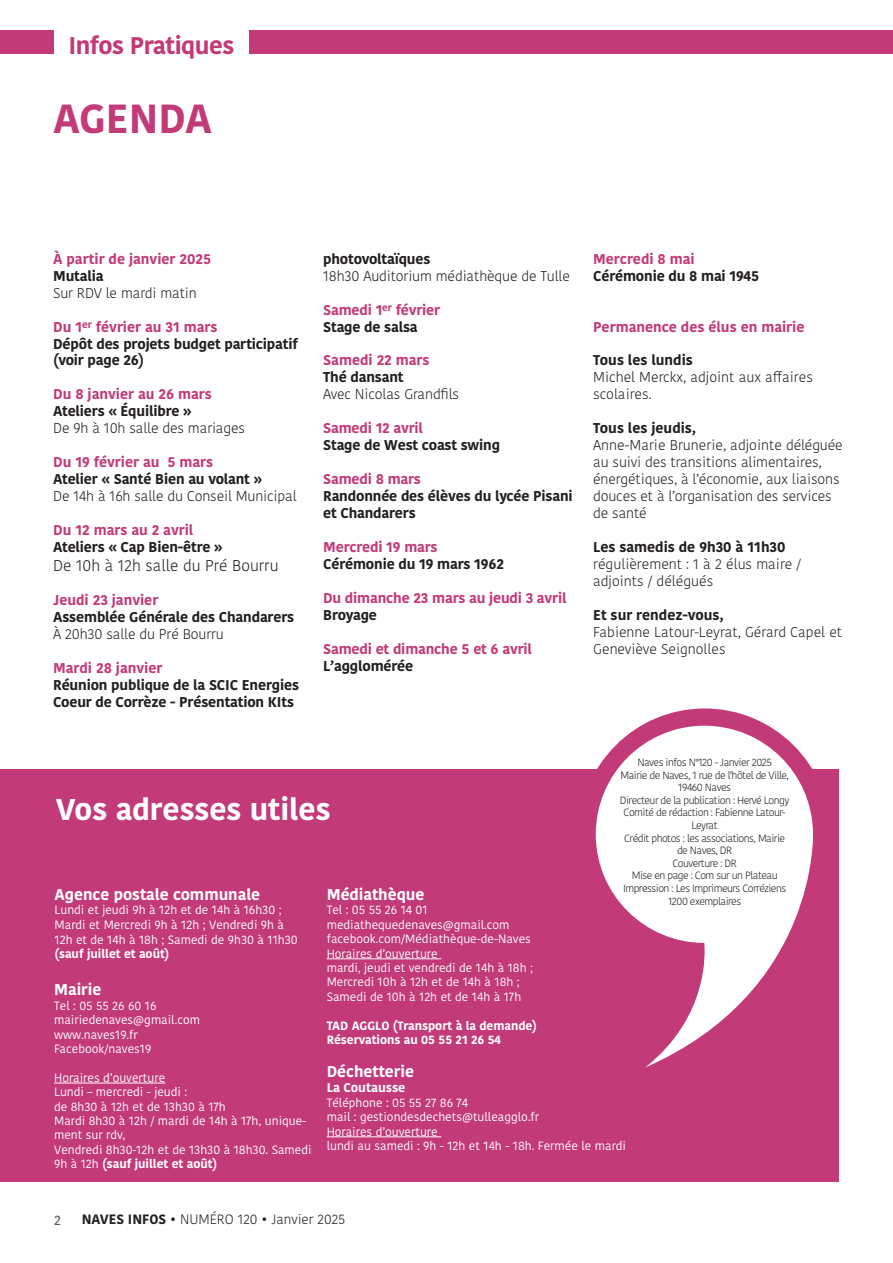
<style>
.page{position:relative;width:893px;height:1263px;background:#fff}
.page>*{position:absolute;margin:0;border:0;box-sizing:border-box;transform-origin:0 0}
.t1{font:700 40.5px "Kohinoor Bangla";color:#c33a79}
.t2{font:700 30px "Kohinoor Bangla";color:#fff}
.t3{font:700 24px "Kohinoor Bangla";letter-spacing:-.02em;color:#c33a79}
.t4{font:700 15.6px "Kohinoor Bangla";color:#fff}
.t5{font:300 15.6px "Kohinoor Bangla";color:#231f20}
.t6{font:300 14.1px/17px "Kohinoor Bangla";letter-spacing:-.01em;color:#231f20}
.t7{font:700 14.1px/17px "Kohinoor Bangla";letter-spacing:-.01em;color:#231f20}
.t8{font:700 14.1px "Kohinoor Bangla";color:#c33a79}
.t9{font:300 13.5px "Kohinoor Bangla";color:#231f20}
.t10{font:500 13.5px "Kohinoor Bangla";color:#636366}
.t11{font:700 12.6px "Kohinoor Bangla";color:#fff}
.t12{font:12px/14.4px "Kohinoor Bangla";color:#fff}
.t13{font:700 12px "Kohinoor Bangla";color:#fff}
.t14{font:300 10.5px/12.6px "Kohinoor Bangla";letter-spacing:-.05em;color:#231f20;text-align:center}
.s1{font-weight:700}
</style>
<div class="page">
<div style="left:0;top:31px;width:893px;height:23px;background:#c33a79"></div>
<div style="left:54px;top:19px;width:195px;height:44px;background:#fff"></div>
<div style="left:0;top:770px;width:839px;height:412px;background:#c33a79"></div>
<svg style="left:579px;top:708px;width:258px;height:360px"></svg>
<svg style="left:596px;top:726px;width:223px;height:341px;fill:#fff"></svg>
<hr style="left:54px;top:1083px;width:111px;height:1px;background:#fff">
<hr style="left:327px;top:958px;width:114px;height:1px;background:#fff">
<hr style="left:327px;top:1136px;width:114px;height:1px;background:#fff">
<p class="t3" style="left:68px;top:24px;width:168px">Infos Pratiques</p>
<p class="t1" style="left:53px;top:83px;width:160px">AGENDA</p>
<p class="t8" style="left:53px;top:246px;width:159px">À partir de janvier 2025</p>
<p class="t7" style="left:53px;top:266px;width:52px">Mutalia</p>
<p class="t6" style="left:53px;top:284px;width:145px">Sur RDV le mardi matin</p>
<p class="t8" style="left:53px;top:314px;width:166px">Du 1<sup>er</sup> février au 31 mars</p>
<p class="t7" style="left:53px;top:334px;width:246px">Dépôt des projets budget participatif (voir page 26)</p>
<p class="t8" style="left:53px;top:382px;width:160px">Du 8 janvier au 26 mars</p>
<p class="t7" style="left:53px;top:402px;width:140px">Ateliers « Équilibre »</p>
<p class="t6" style="left:53px;top:420px;width:194px">De 9h à 10h salle des mariages</p>
<p class="t8" style="left:53px;top:450px;width:162px">Du 19 février au 5 mars</p>
<p class="t7" style="left:53px;top:470px;width:211px">Atelier « Santé Bien au volant »</p>
<p class="t6" style="left:53px;top:488px;width:245px">De 14h à 16h salle du Conseil Municipal</p>
<p class="t8" style="left:53px;top:518px;width:142px">Du 12 mars au 2 avril</p>
<p class="t7" style="left:53px;top:538px;width:171px">Ateliers « Cap Bien-être »</p>
<p class="t5" style="left:53px;top:554px;width:227px">De 10h à 12h salle du Pré Bourru</p>
<p class="t8" style="left:53px;top:588px;width:107px">Jeudi 23 janvier</p>
<p class="t7" style="left:53px;top:608px;width:242px">Assemblée Générale des Chandarers</p>
<p class="t6" style="left:53px;top:625px;width:172px">À 20h30 salle du Pré Bourru</p>
<p class="t8" style="left:53px;top:655px;width:111px">Mardi 28 janvier</p>
<p class="t7" style="left:53px;top:676px;width:247px">Réunion publique de la SCIC Energies<br>Coeur de Corrèze - Présentation KIts</p>
<p class="t7" style="left:323px;top:250px;width:109px">photovoltaïques</p>
<p class="t6" style="left:323px;top:267px;width:248px">18h30 Auditorium médiathèque de Tulle</p>
<p class="t8" style="left:323px;top:297px;width:118px">Samedi 1<sup>er</sup> février</p>
<p class="t7" style="left:323px;top:317px;width:96px">Stage de salsa</p>
<p class="t8" style="left:323px;top:348px;width:108px">Samedi 22 mars</p>
<p class="t7" style="left:323px;top:368px;width:82px">Thé dansant</p>
<p class="t6" style="left:323px;top:386px;width:138px">Avec Nicolas Grandfils</p>
<p class="t8" style="left:323px;top:416px;width:101px">Samedi 12 avril</p>
<p class="t7" style="left:323px;top:436px;width:178px">Stage de West coast swing</p>
<p class="t8" style="left:323px;top:467px;width:99px">Samedi 8 mars</p>
<p class="t7" style="left:323px;top:487px;width:251px">Randonnée des élèves du lycée Pisani et Chandarers</p>
<p class="t8" style="left:323px;top:535px;width:116px">Mercredi 19 mars</p>
<p class="t7" style="left:323px;top:555px;width:182px">Cérémonie du 19 mars 1962</p>
<p class="t8" style="left:323px;top:586px;width:245px">Du dimanche 23 mars au jeudi 3 avril</p>
<p class="t7" style="left:323px;top:606px;width:55px">Broyage</p>
<p class="t8" style="left:323px;top:637px;width:210px">Samedi et dimanche 5 et 6 avril</p>
<p class="t7" style="left:323px;top:657px;width:92px">L’agglomérée</p>
<p class="t8" style="left:593px;top:246px;width:103px">Mercredi 8 mai</p>
<p class="t7" style="left:593px;top:266px;width:168px">Cérémonie du 8 mai 1945</p>
<p class="t8" style="left:593px;top:314px;width:213px">Permanence des élus en mairie</p>
<p class="t7" style="left:593px;top:351px;width:101px">Tous les lundis</p>
<p class="t6" style="left:593px;top:369px;width:221px">Michel Merckx, adjoint aux affaires scolaires.</p>
<p class="t7" style="left:593px;top:419px;width:104px">Tous les jeudis,</p>
<p class="t6" style="left:593px;top:437px;width:251px">Anne-Marie Brunerie, adjointe déléguée au suivi des transitions alimentaires, énergétiques, à l’économie, aux liaisons douces et à l’organisation des services de santé</p>
<p class="t6" style="left:593px;top:539px;width:209px"><span class="s1">Les samedis de 9h30 à 11h30 </span>régulièrement : 1 à 2 élus maire / adjoints / délégués</p>
<p class="t7" style="left:593px;top:606px;width:132px">Et sur rendez-vous,</p>
<p class="t6" style="left:593px;top:623px;width:251px">Fabienne Latour-Leyrat, Gérard Capel et<br>Geneviève Seignolles</p>
<p class="t14" style="left:637px;top:756px;width:136px">Naves infos N°120 - Janvier 2025</p>
<p class="t14" style="left:620px;top:768px;width:170px">Mairie de Naves, 1 rue de l’hôtel de Ville,<br>19460 Naves</p>
<p class="t14" style="left:620px;top:794px;width:171px">Directeur de la publication : Hervé Longy</p>
<p class="t14" style="left:624px;top:806px;width:164px">Comité de rédaction : Fabienne Latour-<br>Leyrat</p>
<p class="t14" style="left:624px;top:831px;width:162px">Crédit photos : les associations, Mairie de Naves, DR</p>
<p class="t14" style="left:672px;top:857px;width:66px">Couverture : DR</p>
<p class="t14" style="left:632px;top:869px;width:147px">Mise en page : Com sur un Plateau</p>
<p class="t14" style="left:623px;top:882px;width:165px">Impression : Les Imprimeurs Corréziens</p>
<p class="t14" style="left:668px;top:894px;width:75px">1200 exemplaires</p>
<p class="t2" style="left:56px;top:783px;width:276px">Vos adresses utiles</p>
<p class="t4" style="left:327px;top:881px;width:99px">Médiathèque</p>
<p class="t12" style="left:327px;top:903px;width:102px">Tel : 05 55 26 14 01</p>
<p class="t12" style="left:327px;top:917px;width:184px">mediathequedenaves@gmail.com</p>
<p class="t12" style="left:327px;top:931px;width:206px">facebook.com/Médiathèque-de-Naves</p>
<p class="t12" style="left:327px;top:946px;width:113px">Horaires d’ouverture</p>
<p class="t12" style="left:327px;top:960px;width:208px">mardi, jeudi et vendredi de 14h à 18h ;<br>Mercredi 10h à 12h et de 14h à 18h ;<br>Samedi de 10h à 12h et de 14h à 17h</p>
<p class="t13" style="left:327px;top:1015px;width:212px">TAD AGGLO (Transport à la demande)</p>
<p class="t13" style="left:327px;top:1029px;width:176px">Réservations au 05 55 21 26 54</p>
<p class="t4" style="left:55px;top:881px;width:207px">Agence postale communale</p>
<p class="t12" style="left:55px;top:903px;width:245px">Lundi et jeudi 9h à 12h et de 14h à 16h30 ; Mardi et Mercredi 9h à 12h ; Vendredi 9h à 12h et de 14h à 18h ; Samedi de 9h30 à 11h30 <span class="s1">(sauf juillet et août)</span></p>
<p class="t4" style="left:54px;top:976px;width:49px">Mairie</p>
<p class="t12" style="left:54px;top:998px;width:104px">Tel : 05 55 26 60 16</p>
<p class="t12" style="left:54px;top:1012px;width:147px">mairiedenaves@gmail.com</p>
<p class="t12" style="left:54px;top:1027px;width:85px">www.naves19.fr</p>
<p class="t12" style="left:54px;top:1041px;width:99px">Facebook/naves19</p>
<p class="t12" style="left:54px;top:1070px;width:113px">Horaires d’ouverture</p>
<p class="t12" style="left:54px;top:1084px;width:135px">Lundi – mercredi - jeudi :</p>
<p class="t12" style="left:54px;top:1099px;width:173px">de 8h30 à 12h et de 13h30 à 17h</p>
<p class="t12" style="left:54px;top:1113px;width:254px">Mardi 8h30 à 12h / mardi de 14h à 17h, unique&shy;ment sur rdv,</p>
<p class="t12" style="left:54px;top:1142px;width:259px">Vendredi 8h30-12h et de 13h30 à 18h30. Samedi<br>9h à 12h <span class="s1">(sauf juillet et août)</span></p>
<p class="t4" style="left:327px;top:1058px;width:89px">Déchetterie</p>
<p class="t11" style="left:327px;top:1077px;width:80px">La Coutausse</p>
<p class="t12" style="left:327px;top:1095px;width:143px">Téléphone : 05 55 27 86 74</p>
<p class="t12" style="left:327px;top:1109px;width:214px">mail : gestiondesdechets@tulleagglo.fr</p>
<p class="t12" style="left:327px;top:1124px;width:113px">Horaires d’ouverture</p>
<p class="t12" style="left:327px;top:1138px;width:301px">lundi au samedi : 9h - 12h et 14h - 18h. Fermée le mardi</p>
<p class="t10" style="left:54px;top:1209px;width:8px">2</p>
<p class="t9" style="left:82px;top:1209px;width:265px"><span class="s1">NAVES INFOS</span> • NUMÉRO 120 • Janvier 2025</p>
</div>
